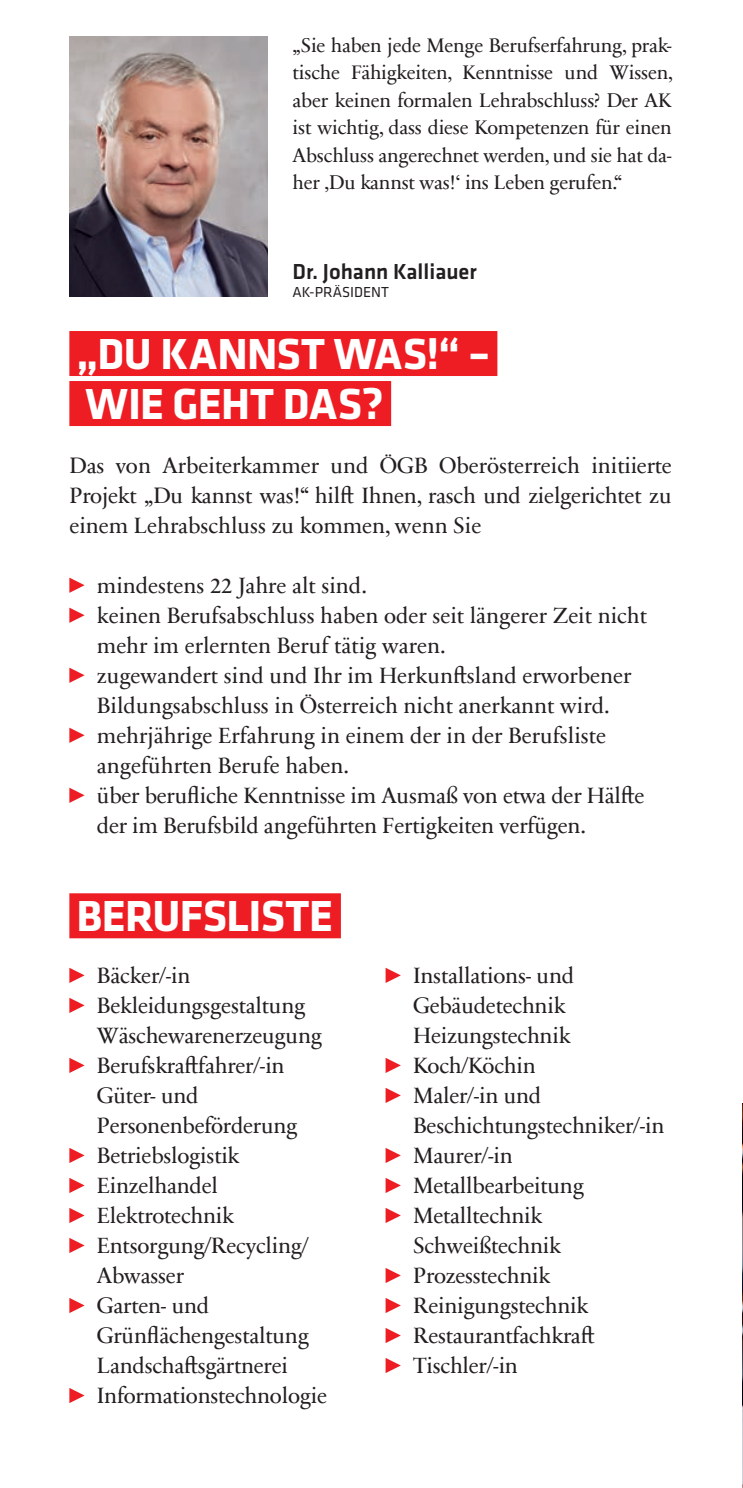
<style>
.page{position:relative;width:743px;height:1488px;background:#fff}
.page>*{position:absolute;margin:0;border:0;box-sizing:border-box;transform-origin:0 0}
.t1{font:700 45px/50px "Klavika Basic";letter-spacing:-.01em;color:#fff}
.t2{font:22.5px/30px "Sabon Next Com";letter-spacing:-.01em;color:#231f20}
.t3{font:500 22.5px "Klavika Basic";color:#231f20}
.t4{font:20px/27.5px "Sabon Next Com";letter-spacing:-.01em;color:#231f20;text-align:justify}
.t5{font:15px "Klavika Basic";color:#231f20}
</style>
<div class="page">
<svg style="left:69px;top:577px;width:16px;height:16px"></svg>
<svg style="left:69px;top:607px;width:16px;height:16px"></svg>
<svg style="left:69px;top:667px;width:16px;height:16px"></svg>
<svg style="left:69px;top:727px;width:16px;height:16px"></svg>
<svg style="left:69px;top:787px;width:16px;height:16px"></svg>
<div style="left:69px;top:331px;width:428px;height:45px;background:#ee1d23"></div>
<div style="left:69px;top:381px;width:322px;height:45px;background:#ee1d23"></div>
<img style="left:742px;top:1103px;width:1px;height:384px">
<svg style="left:69px;top:967px;width:16px;height:16px"></svg>
<svg style="left:69px;top:997px;width:16px;height:16px"></svg>
<svg style="left:69px;top:1057px;width:16px;height:16px"></svg>
<svg style="left:69px;top:1148px;width:16px;height:15px"></svg>
<svg style="left:69px;top:1178px;width:16px;height:15px"></svg>
<svg style="left:69px;top:1208px;width:16px;height:15px"></svg>
<svg style="left:69px;top:1238px;width:16px;height:15px"></svg>
<svg style="left:69px;top:1298px;width:16px;height:15px"></svg>
<svg style="left:69px;top:1388px;width:16px;height:15px"></svg>
<svg style="left:386px;top:968px;width:15px;height:15px"></svg>
<svg style="left:386px;top:1058px;width:15px;height:15px"></svg>
<svg style="left:386px;top:1088px;width:15px;height:15px"></svg>
<svg style="left:386px;top:1148px;width:15px;height:15px"></svg>
<svg style="left:386px;top:1178px;width:15px;height:15px"></svg>
<svg style="left:386px;top:1208px;width:15px;height:15px"></svg>
<svg style="left:386px;top:1268px;width:15px;height:15px"></svg>
<svg style="left:386px;top:1298px;width:15px;height:15px"></svg>
<svg style="left:386px;top:1328px;width:15px;height:15px"></svg>
<svg style="left:386px;top:1358px;width:15px;height:15px"></svg>
<div style="left:69px;top:893px;width:272px;height:45px;background:#ee1d23"></div>
<img style="left:69px;top:37px;width:199px;height:260px">
<p class="t4" style="left:293px;top:30px;width:382px">„Sie haben jede Menge Berufserfahrung, prak&shy;tische Fähigkeiten, Kenntnisse und Wissen, aber keinen formalen Lehrabschluss? Der AK ist wichtig, dass diese Kompetenzen für einen Abschluss angerechnet werden, und sie hat da&shy;her ‚Du kannst was!‘ ins Leben gerufen.“</p>
<p class="t3" style="left:293px;top:256px;width:186px">Dr. Johann Kalliauer</p>
<p class="t5" style="left:293px;top:282px;width:98px">AK-PRÄSIDENT</p>
<h1 class="t1" style="left:76px;top:327px;width:415px">„DU KANNST WAS!“ –<br>WIE GEHT DAS?</h1>
<p class="t2" style="left:69px;top:449px;width:604px;text-align:justify">Das von Arbeiterkammer und ÖGB Oberösterreich initiierte Projekt „Du kannst was!“ hilft Ihnen, rasch und zielgerichtet zu einem Lehrabschluss zu kommen, wenn Sie</p>
<p class="t2" style="left:97px;top:569px;width:552px">mindestens 22 Jahre alt sind.<br>keinen Berufsabschluss haben oder seit längerer Zeit nicht mehr im erlernten Beruf tätig waren.<br>zugewandert sind und Ihr im Herkunftsland erworbener Bildungsabschluss in Österreich nicht anerkannt wird. mehrjährige Erfahrung in einem der in der Berufsliste angeführten Berufe haben.<br>über berufliche Kenntnisse im Ausmaß von etwa der Hälfte der im Berufsbild angeführten Fertigkeiten verfügen.</p>
<h1 class="t1" style="left:76px;top:889px;width:258px">BERUFSLISTE</h1>
<p class="t2" style="left:97px;top:959px;width:232px">Bäcker/-in<br>Bekleidungsgestaltung<br>Wäschewarenerzeugung<br>Berufskraftfahrer/-in<br>Güter- und<br>Personenbeförderung<br>Betriebslogistik<br>Einzelhandel<br>Elektrotechnik<br>Entsorgung/Recycling/<br>Abwasser<br>Garten- und<br>Grünflächengestaltung<br>Landschaftsgärtnerei<br>Informationstechnologie</p>
<p class="t2" style="left:413px;top:959px;width:253px">Installations- und<br>Gebäudetechnik<br>Heizungstechnik<br>Koch/Köchin<br>Maler/-in und<br>Beschichtungstechniker/-in<br>Maurer/-in<br>Metallbearbeitung<br>Metalltechnik<br>Schweißtechnik<br>Prozesstechnik<br>Reinigungstechnik<br>Restaurantfachkraft<br>Tischler/-in</p>
</div>
